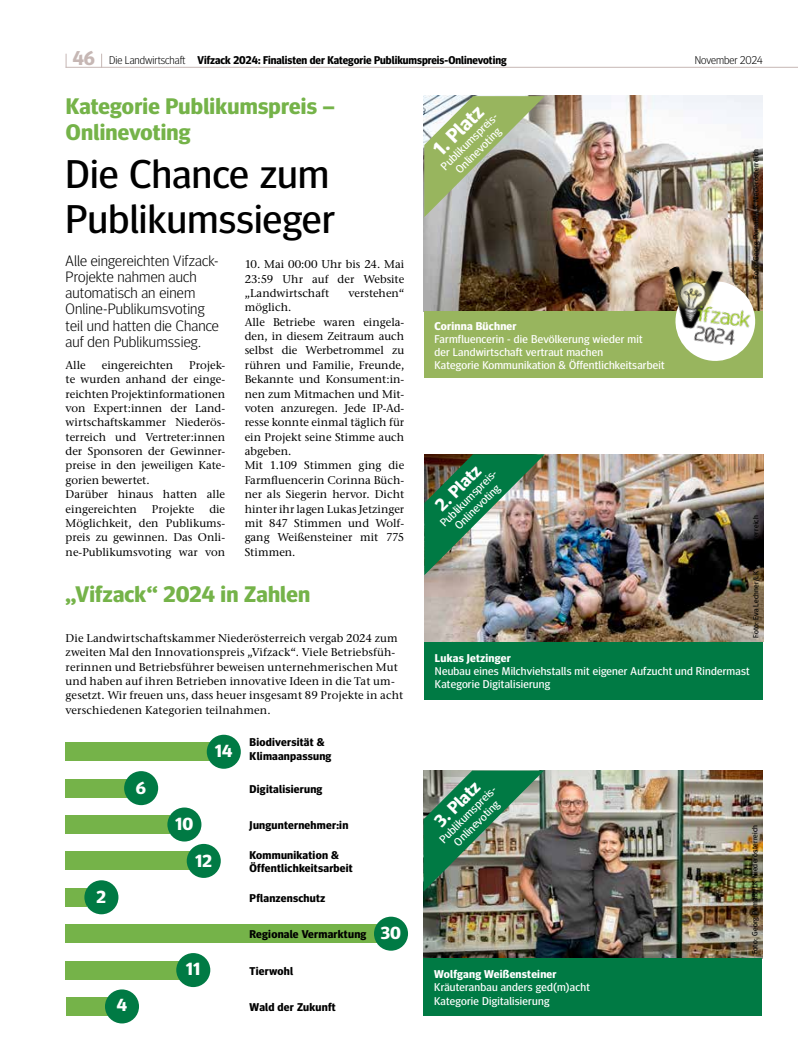
<style>
.page{position:relative;width:798px;height:1063px;background:#fff}
.page>*{position:absolute;margin:0;border:0;box-sizing:border-box;transform-origin:0 0}
.t1{font:40px/45px "Meta Head OT";letter-spacing:.01em;color:#000;scale:1.05 1}
.t2{font:700 22.5px/26.2px "Meta Head OT";letter-spacing:.01em;color:#75b349;scale:1.05 1}
.t3{font:700 20px "Meta Head OT";color:#fff;scale:1.05 1}
.t4{font:700 17.5px "Meta Head OT";color:#fff;scale:1.05 1}
.t5{font:300 15px/16.2px "Meta Head OT";letter-spacing:.01em;color:#000;scale:1.05 1}
.t6{font:500 11.25px/14.4px "Stone Serif ITC Pro";color:#000}
.t7{font:11.25px/13.1px "Meta Head OT";letter-spacing:.02em;color:#fff;text-align:center;scale:1.05 1}
.t8{font:700 11.25px/13.5px "Meta Head OT";letter-spacing:.02em;color:#000;scale:1.05 1}
.t9{font:700 11.25px "Meta Head OT";color:#000}
.t10{font:700 11.25px "Meta Head OT";letter-spacing:.02em;color:#fff;scale:1.05 1}
.t11{font:300 11.25px "Meta Head OT";color:#000}
.t12{font:7.5px "Meta Head OT";letter-spacing:.03em;color:#000;scale:1.05 1}
.s1{font-size:20px;color:#c6b7b4}
.s2{font-weight:300}
.s3{font-size:17.5px;color:#fff}
</style>
<div class="page">
<hr style="left:66px;top:67px;width:731px;height:1px;background:#c6b7b4">
<svg style="left:101px;top:54px;width:1px;height:13px"></svg>
<svg style="left:66px;top:54px;width:1px;height:13px"></svg>
<img style="left:423px;top:96px;width:339px;height:215px">
<img style="left:424px;top:454px;width:338px;height:188px">
<img style="left:423px;top:771px;width:339px;height:187px">
<img style="left:424px;top:454px;width:120px;height:121px">
<svg style="left:424px;top:96px;width:120px;height:121px;background:#8b956e"></svg>
<img style="left:423px;top:771px;width:120px;height:121px">
<div style="left:423px;top:311px;width:339px;height:67px;background:#98b55e"></div>
<div style="left:424px;top:642px;width:338px;height:57px;background:#007a44"></div>
<div style="left:423px;top:958px;width:339px;height:58px;background:#007a44"></div>
<img style="left:645px;top:262px;width:118px;height:99px">
<div style="left:66px;top:743px;width:145px;height:18px;background:#75b349"></div>
<div style="left:207px;top:735px;width:34px;height:34px;background:#007a44;border-radius:50%"></div>
<div style="left:66px;top:779px;width:62px;height:18px;background:#75b349"></div>
<div style="left:124px;top:771px;width:34px;height:34px;background:#007a44;border-radius:50%"></div>
<div style="left:66px;top:815px;width:104px;height:19px;background:#75b349"></div>
<div style="left:167px;top:808px;width:34px;height:34px;background:#007a44;border-radius:50%"></div>
<div style="left:66px;top:852px;width:124px;height:18px;background:#75b349"></div>
<div style="left:187px;top:844px;width:34px;height:34px;background:#007a44;border-radius:50%"></div>
<div style="left:66px;top:888px;width:21px;height:19px;background:#75b349"></div>
<div style="left:84px;top:880px;width:34px;height:34px;background:#007a44;border-radius:50%"></div>
<div style="left:66px;top:924px;width:311px;height:19px;background:#75b349"></div>
<div style="left:374px;top:917px;width:34px;height:34px;background:#007a44;border-radius:50%"></div>
<div style="left:66px;top:961px;width:114px;height:18px;background:#75b349"></div>
<div style="left:176px;top:953px;width:34px;height:34px;background:#007a44;border-radius:50%"></div>
<div style="left:66px;top:997px;width:41px;height:19px;background:#75b349"></div>
<div style="left:105px;top:989px;width:34px;height:34px;background:#007a44;border-radius:50%"></div>
<p class="t9" style="left:73px;top:54px;width:435px"><span class="s1">46</span> <span class="s2">Die Landwirtschaft</span> Vifzack 2024: Finalisten der Kategorie Publikumspreis-Onlinevoting</p>
<p class="t11" style="left:694px;top:53px;width:69px">November 2024</p>
<h2 class="t2" style="left:66px;top:93px;width:258px">Kategorie Publikumspreis –<br>Onlinevoting</h2>
<h3 class="t3" style="left:428px;top:144px;width:60px;rotate:-45deg">1. Platz</h3>
<p class="t7" style="left:438px;top:164px;width:75px;line-height:12.5px;rotate:-45deg">Publikumspreis-<br>Onlinevoting</p>
<h1 class="t1" style="left:66px;top:152px;width:258px">Die Chance zum<br>Publikumssieger</h1>
<p class="t12" style="left:751px;top:279px;width:125px;rotate:-90deg">Foto: Georg Pomaßl/LK Niederösterreich</p>
<h3 class="t5" style="left:66px;top:252px;width:147px">Alle eingereichten Vifzack-<br>Projekte nahmen auch automatisch an einem<br>Online-Publikumsvoting teil und hatten die Chance auf den Publikumssieg.</h3>
<p class="t6" style="left:66px;top:358px;width:22px">Alle</p>
<p class="t6" style="left:102px;top:358px;width:73px">eingereichten</p>
<p class="t6" style="left:244px;top:257px;width:161px;text-align:justify">10. Mai 00:00 Uhr bis 24. Mai 23:59 Uhr auf der Website „Landwirtschaft</p>
<p class="t6" style="left:348px;top:286px;width:57px">verstehen“</p>
<p class="t6" style="left:244px;top:300px;width:161px">möglich.<br>Alle Betriebe waren eingela&shy;den, in diesem Zeitraum auch selbst die Werbetrommel zu rühren und Familie, Freunde,<br>Bekannte und Konsument:in&shy;nen zum Mitmachen und Mit&shy;voten anzuregen. Jede IP-Ad&shy;resse konnte einmal täglich für ein Projekt seine Stimme auch abgeben.<br>Mit 1.109 Stimmen ging die<br>Farmfluencerin Corinna Büch&shy;ner als Siegerin hervor. Dicht hinter ihr lagen Lukas Jetzinger mit 847 Stimmen und Wolf&shy;gang Weißensteiner mit 775<br>Stimmen.</p>
<p class="t10" style="left:434px;top:319px;width:80px">Corinna Büchner</p>
<p class="t7" style="left:434px;top:332px;width:221px;text-align:left">Farmfluencerin - die Bevölkerung wieder mit<br>der Landwirtschaft vertraut machen<br>Kategorie Kommunikation &amp; Öffentlichkeitsarbeit</p>
<p class="t6" style="left:66px;top:358px;width:161px;text-indent:123px">Projek&shy;te wurden anhand der einge&shy;reichten Projektinformationen von Expert:innen der Land&shy;wirtschaftskammer Niederös&shy;terreich und Vertreter:innen der Sponsoren der Gewinner&shy;preise in den jeweiligen Kate&shy;gorien bewertet.<br>Darüber hinaus hatten alle eingereichten</p>
<h3 class="t4" style="left:431px;top:500px;width:55px;rotate:-45deg">2. Platz</h3>
<p class="t7" style="left:437px;top:520px;width:75px;line-height:12.5px;rotate:-45deg">Publikumspreis-<br>Onlinevoting</p>
<p class="t6" style="left:66px;top:502px;width:161px;text-align:justify;text-indent:144px">die Möglichkeit, den Publikums&shy;preis zu gewinnen. Das Onli&shy;ne-Publikumsvoting war von</p>
<p class="t6" style="left:152px;top:502px;width:44px">Projekte</p>
<p class="t12" style="left:750px;top:638px;width:118px;rotate:-90deg">Foto: Eva Lechner/LK Niederösterreich</p>
<h2 class="t2" style="left:66px;top:582px;width:234px">„Vifzack“ 2024 in Zahlen</h2>
<p class="t6" style="left:66px;top:631px;width:339px">Die Landwirtschaftskammer Niederösterreich vergab 2024 zum zweiten Mal den Innovationspreis „Vifzack“. Viele Betriebsfüh&shy;rerinnen und Betriebsführer beweisen unternehmerischen Mut und haben auf ihren Betrieben innovative Ideen in die Tat um&shy;gesetzt. Wir freuen uns, dass heuer insgesamt 89 Projekte in acht verschiedenen Kategorien teilnahmen.</p>
<p class="t10" style="left:435px;top:651px;width:74px">Lukas Jetzinger</p>
<p class="t7" style="left:435px;top:665px;width:301px;text-align:left">Neubau eines Milchviehstalls mit eigener Aufzucht und Rindermast<br>Kategorie Digitalisierung</p>
<p class="t8" style="left:215px;top:736px;width:112px;text-indent:35px">Biodiversität &amp;<br><sup>14</sup> Klimaanpassung</p>
<h3 class="t4" style="left:136px;top:777px;width:11px">6</h3>
<p class="t8" style="left:249px;top:782px;width:71px">Digitalisierung</p>
<h3 class="t4" style="left:175px;top:814px;width:19px">10</h3>
<p class="t8" style="left:249px;top:819px;width:95px">Jungunternehmer:in</p>
<p class="t8" style="left:249px;top:848px;width:100px">Kommunikation &amp;<br>Öffentlichkeitsarbeit</p>
<h3 class="t4" style="left:195px;top:850px;width:17px">12</h3>
<h3 class="t4" style="left:96px;top:886px;width:11px">2</h3>
<p class="t8" style="left:249px;top:891px;width:74px">Pflanzenschutz</p>
<p class="t8" style="left:249px;top:928px;width:146px">Regionale Vermarktung <span class="s3">30</span></p>
<h3 class="t4" style="left:186px;top:958px;width:15px">11</h3>
<p class="t8" style="left:249px;top:964px;width:43px">Tierwohl</p>
<h3 class="t4" style="left:117px;top:994px;width:11px">4</h3>
<p class="t8" style="left:249px;top:1001px;width:84px">Wald der Zukunft</p>
<h3 class="t4" style="left:430px;top:816px;width:55px;rotate:-45deg">3. Platz</h3>
<p class="t7" style="left:436px;top:837px;width:75px;line-height:12.5px;rotate:-45deg">Publikumspreis-<br>Onlinevoting</p>
<p class="t10" style="left:434px;top:968px;width:118px">Wolfgang Weißensteiner</p>
<p class="t7" style="left:434px;top:981px;width:150px;text-align:left">Kräuteranbau anders ged(m)acht<br>Kategorie Digitalisierung</p>
<p class="t12" style="left:750px;top:954px;width:125px;rotate:-90deg">Foto: Georg Pomaßl/LK Niederösterreich</p>
</div>
